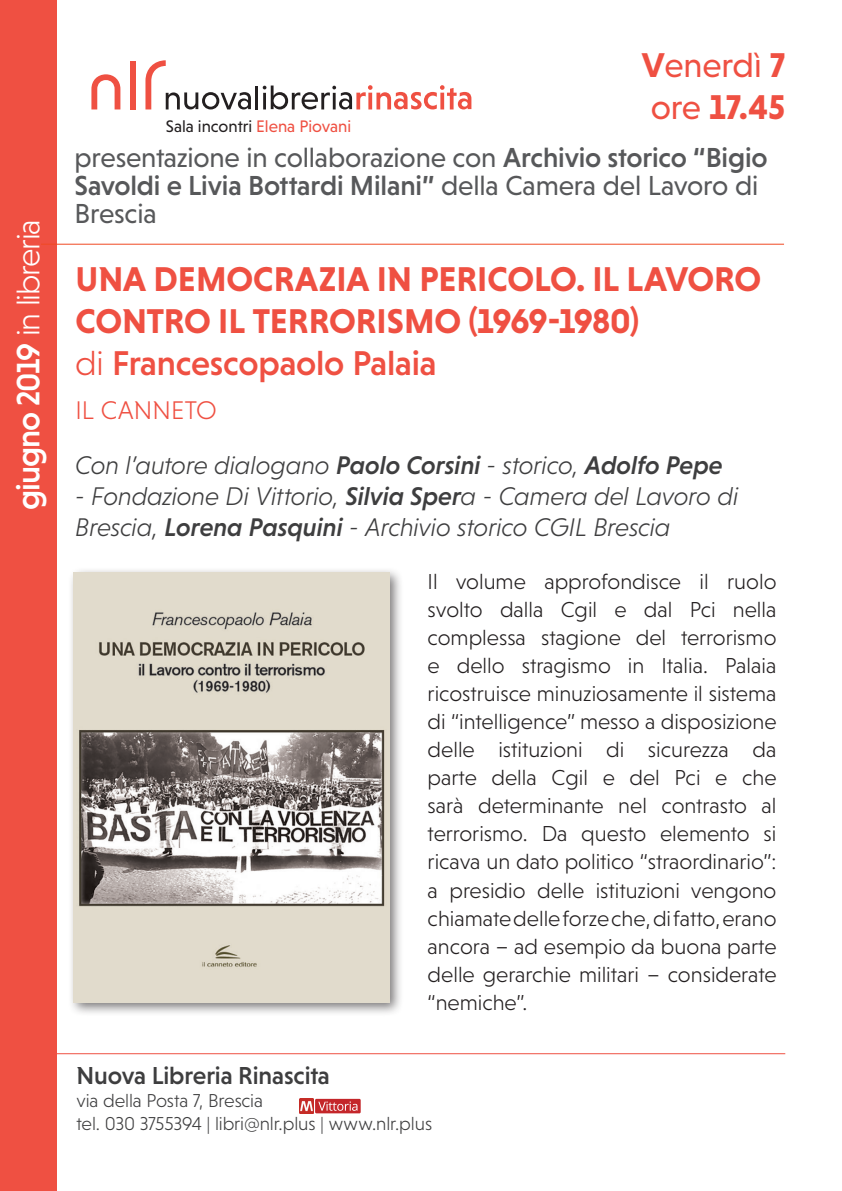
<style>
.page{position:relative;width:842px;height:1191px;background:#fff}
.page>*{position:absolute;margin:0;border:0;box-sizing:border-box;transform-origin:0 0}
.t1{font:700 35px/42px "Niveau Grotesk";letter-spacing:-.005em;color:#ef5042}
.t2{font:35px/42px "Niveau Grotesk";letter-spacing:-.005em;color:#ef5042}
.t3{font:500 33px "Niveau Grotesk";letter-spacing:-.035em;color:#fff}
.t4{font:28px/28px "Niveau Grotesk";letter-spacing:-.005em;color:#57585a}
.t5{font:italic 300 26px/55.2px "Niveau Grotesk";letter-spacing:-.01em;color:#3e3e3f}
.t6{font:500 25px "Niveau Grotesk";letter-spacing:-.005em;color:#3e3e3f}
.t7{font:300 22px/28px "Niveau Grotesk";color:#231f20;text-align:justify}
.t8{font:300 19px/22.8px "Niveau Grotesk";letter-spacing:-.01em;color:#3e3e3f}
.t9{font:17px "Niveau Grotesk";color:#231f20}
.s1{font-weight:300}
.s2{color:#ef5042}
.s3{font-weight:700}
.s4{font-weight:500}
.s5{font-style:normal;color:#ef5042}
</style>
<div class="page">
<div style="left:0;top:0;width:57px;height:1191px;background:#ef5042"></div>
<div style="left:68px;top:567px;width:336px;height:450px;background:#231f20;opacity:.6"></div>
<img style="left:74px;top:573px;width:316px;height:429px">
<hr style="left:26px;top:1053px;width:759px;height:1px;background:#ef5042">
<hr style="left:14px;top:244px;width:770px;height:1px;background:#f04923">
<img style="left:299px;top:1098px;width:15px;height:15px">
<div style="left:315px;top:1098px;width:46px;height:15px;background:#c4262a"></div>
<svg style="left:318px;top:1101px;width:39px;height:9px"></svg>
<div style="left:14px;top:219px;width:27px;height:436px;background:#ef5042"></div>
<hr style="left:256px;top:86px;width:2px;height:23px;background:#231f20">
<svg style="left:263px;top:85px;width:208px;height:24px"></svg>
<div style="left:130px;top:61px;width:6px;height:48px;background:#ef5042"></div>
<svg style="left:91px;top:74px;width:29px;height:35px"></svg>
<svg style="left:145px;top:60px;width:106px;height:49px"></svg>
<h2 class="t3" style="left:9px;top:510px;width:293px;rotate:-90deg">giugno 2019 <span class="s1">in libreria</span></h2>
<p class="t9" style="left:166px;top:117px;width:187px">Sala incontri <span class="s2">Elena Piovani</span></p>
<h1 class="t2" style="left:642px;top:44px;width:145px"><span class="s3">V</span>enerdì <span class="s3">7 </span>ore <span class="s3">17.45</span></h1>
<p class="t4" style="left:74px;top:144px;width:694px">presentazione in collaborazione con <span class="s4">Archivio storico “Bigio<br>Savoldi e Livia Bottardi Milani”</span> della Camera del Lavoro di<br>Brescia</p>
<h1 class="t1" style="left:75px;top:258px;width:687px">UNA DEMOCRAZIA IN PERICOLO. IL LAVORO<br>CONTRO IL TERRORISMO (1969-1980)<br><span class="s1">di</span> <span class="s4">Francescopaolo Palaia</span></h1>
<p class="t5" style="left:75px;top:382px;width:649px"><span class="s5">IL CANNETO<br></span>Con l’autore dialogano <span class="s4">Paolo Corsini</span> - storico, <span class="s4">Adolfo Pepe</span></p>
<p class="t5" style="left:75px;top:480px;width:665px;line-height:31.2px">- Fondazione Di Vittorio, <span class="s4">Silvia Sper</span>a - Camera del Lavoro di<br>Brescia, <span class="s4">Lorena Pasquini</span> - Archivio storico CGIL Brescia</p>
<p class="t7" style="left:428px;top:568px;width:350px">Il volume approfondisce il ruolo svolto dalla Cgil e dal Pci nella complessa stagione del terrorismo e dello stragismo in Italia. Palaia ricostruisce minuziosamente il sistema di “intelligence” messo a disposizione delle istituzioni di sicurezza da parte della Cgil e del Pci e che sarà determinante nel contrasto al terrorismo. Da questo elemento si ricava un dato politico “straordinario”: a presidio delle istituzioni vengono chiamate delle forze che, di fatto, erano ancora – ad esempio da buona parte delle gerarchie militari – considerate “nemiche”.</p>
<p class="t6" style="left:77px;top:1061px;width:255px">Nuova Libreria Rinascita</p>
<p class="t8" style="left:77px;top:1089px;width:357px">via della Posta 7, Brescia<br>tel. 030 3755394 | libri@nlr.plus | www.nlr.plus</p>
</div>
